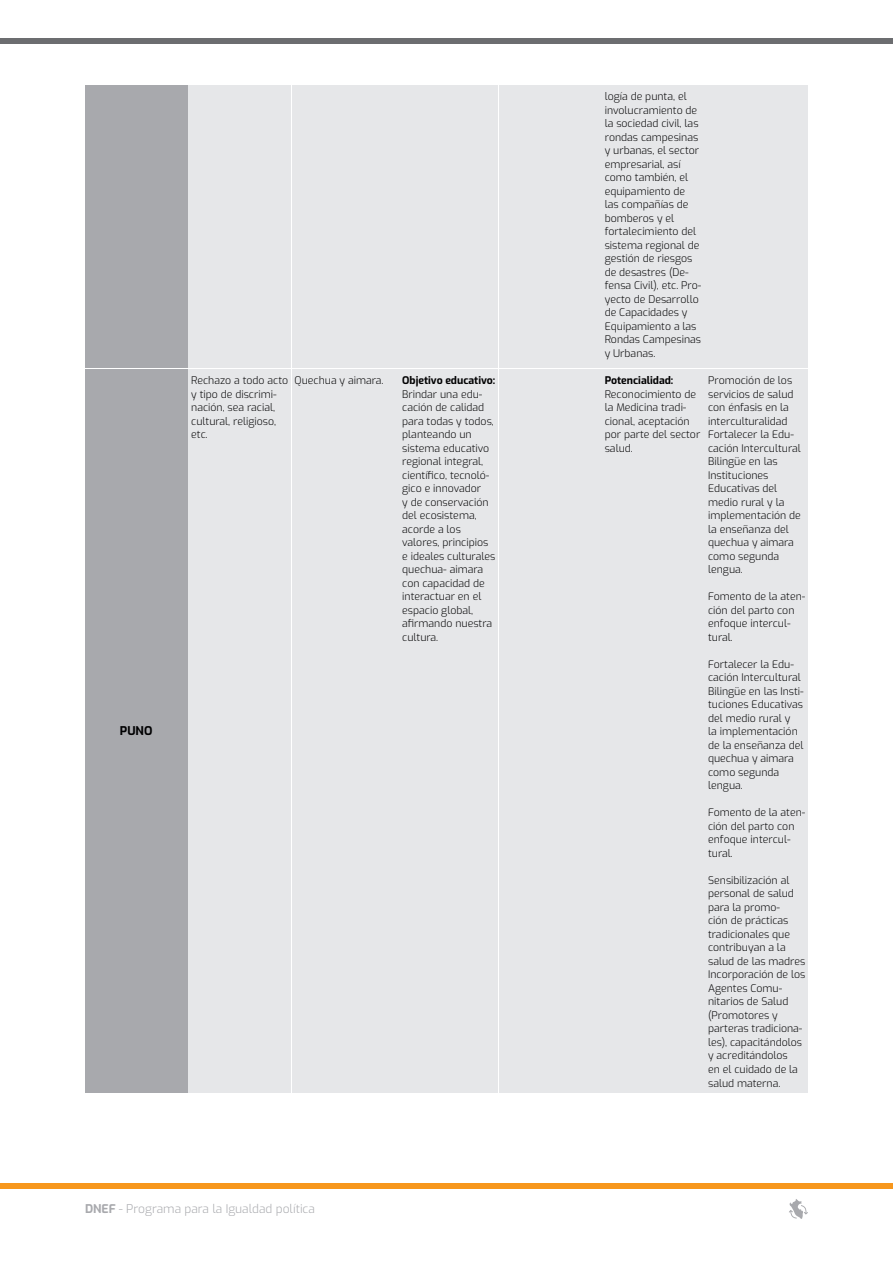
<style>
.page{position:relative;width:893px;height:1263px;background:#fff}
.page>*{position:absolute;margin:0;border:0;box-sizing:border-box;transform-origin:0 0}
.t1{font:300 12px "Exo";color:#a8a9ad}
.t2{font:700 12px "Exo";color:#000001}
.t3{font:300 10.5px/13.5px "Exo";color:#000001}
.t4{font:700 10.5px "Exo";color:#000001}
.s1{font-weight:700}
</style>
<div class="page">
<div style="left:0;top:39px;width:893px;height:5px;background:#6c6d70"></div>
<div style="left:0;top:1183px;width:893px;height:5px;background:#f7971d"></div>
<svg style="left:789px;top:1199px;width:19px;height:20px"></svg>
<div style="left:85px;top:85px;width:102px;height:283px;background:#a8a9ad"></div>
<div style="left:85px;top:369px;width:102px;height:724px;background:#a8a9ad"></div>
<div style="left:189px;top:85px;width:102px;height:283px;background:#e6e7e9"></div>
<div style="left:189px;top:369px;width:102px;height:724px;background:#e6e7e9"></div>
<div style="left:292px;top:85px;width:102px;height:283px;background:#e6e7e9"></div>
<div style="left:292px;top:369px;width:102px;height:724px;background:#e6e7e9"></div>
<div style="left:395px;top:85px;width:103px;height:283px;background:#e6e7e9"></div>
<div style="left:395px;top:369px;width:103px;height:724px;background:#e6e7e9"></div>
<div style="left:499px;top:85px;width:102px;height:283px;background:#e6e7e9"></div>
<div style="left:499px;top:369px;width:102px;height:724px;background:#e6e7e9"></div>
<div style="left:602px;top:85px;width:103px;height:283px;background:#e6e7e9"></div>
<div style="left:602px;top:369px;width:103px;height:724px;background:#e6e7e9"></div>
<div style="left:706px;top:85px;width:102px;height:283px;background:#e6e7e9"></div>
<div style="left:706px;top:369px;width:102px;height:724px;background:#e6e7e9"></div>
<p class="t2" style="left:120px;top:721px;width:34px">PUNO</p>
<p class="t3" style="left:605px;top:89px;width:98px">logía de punta, el involucramiento de la sociedad civil, las rondas campesinas y urbanas, el sector empresarial, así como también, el equipamiento de las compañías de bomberos y el fortalecimiento del sistema regional de gestión de riesgos de desastres (De&shy;fensa Civil), etc. Pro&shy;yecto de Desarrollo de Capacidades y<br>Equipamiento a las<br>Rondas Campesinas y Urbanas.</p>
<p class="t4" style="left:605px;top:372px;width:70px">Potencialidad:</p>
<p class="t3" style="left:605px;top:387px;width:97px">Reconocimiento de la Medicina tradi&shy;cional, aceptación por parte del sector salud.</p>
<p class="t3" style="left:191px;top:373px;width:99px">Rechazo a todo acto y tipo de discrimi&shy;nación, sea racial, cultural, religioso, etc.</p>
<p class="t3" style="left:708px;top:373px;width:94px">Promoción de los servicios de salud con énfasis en la interculturalidad<br>Fortalecer la Edu&shy;cación Intercultural<br>Bilingüe en las<br>Instituciones<br>Educativas del medio rural y la implementación de la enseñanza del quechua y aimara como segunda lengua.</p>
<p class="t3" style="left:708px;top:589px;width:99px">Fomento de la aten&shy;ción del parto con enfoque intercul&shy;tural.</p>
<p class="t3" style="left:708px;top:657px;width:97px">Fortalecer la Edu&shy;cación Intercultural<br>Bilingüe en las Insti&shy;tuciones Educativas del medio rural y<br>la implementación de la enseñanza del quechua y aimara como segunda lengua.</p>
<p class="t3" style="left:708px;top:805px;width:99px">Fomento de la aten&shy;ción del parto con enfoque intercul&shy;tural.</p>
<p class="t3" style="left:708px;top:873px;width:99px">Sensibilización al personal de salud para la promo-<br>ción de prácticas tradicionales que contribuyan a la salud de las madres<br>Incorporación de los<br>Agentes Comu&shy;nitarios de Salud (Promotores y parteras tradiciona&shy;les), capacitándolos y acreditándolos<br>en el cuidado de la salud materna.</p>
<p class="t4" style="left:402px;top:373px;width:95px">Objetivo educativo:</p>
<p class="t3" style="left:402px;top:387px;width:95px">Brindar una edu&shy;cación de calidad para todas y todos, planteando un sistema educativo regional integral, científico, tecnoló&shy;gico e innovador<br>y de conservación del ecosistema, acorde a los valores, principios e ideales culturales quechua- aimara con capacidad de interactuar en el espacio global, afirmando nuestra cultura.</p>
<p class="t3" style="left:295px;top:373px;width:91px">Quechua y aimara.</p>
<p class="t1" style="left:85px;top:1200px;width:231px"><span class="s1">DNEF</span> - Programa para la Igualdad política</p>
</div>
